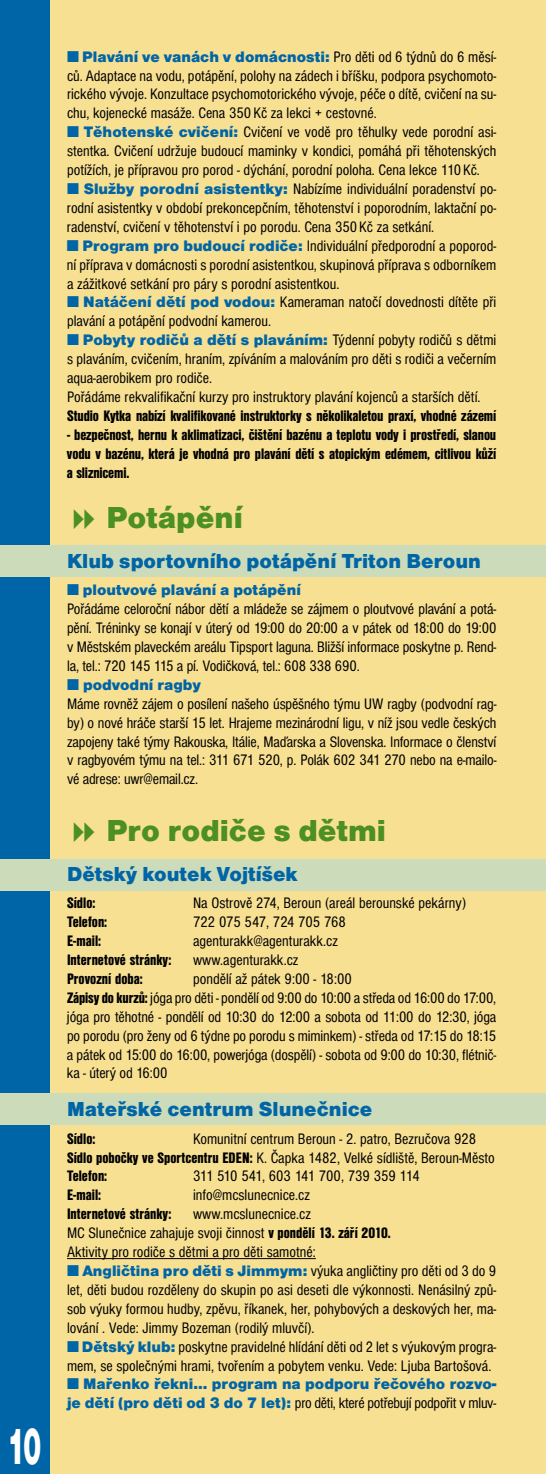
<style>
.page{position:relative;width:546px;height:1474px;background:#fff}
.page>*{position:absolute;margin:0;border:0;box-sizing:border-box;transform-origin:0 0}
.t1{font:52.5px "Nimbus San DCE Blac";color:#fff;scale:.5 1}
.t2{font:31.5px "Nimbus San DCE Blac";color:#4c8f22}
.t3{font:21px "Nimbus San DCE Blac";color:#0065a6}
.t4{font:condensed 15.75px/18.9px "Nimbus San DCE";color:#000;text-align:justify}
.t5{font:15.75px/18.9px "Nimbus San DCE Blac Cond";letter-spacing:-.01em;color:#000;text-align:justify}
.t6{font:15.75px "Nimbus San DCE Blac";color:#0065a6}
.t7{font:condensed 15.75px "Nimbus San DCE";letter-spacing:-.02em;color:#000}
.s1{font-family:"Nimbus San DCE";font-stretch:condensed;color:#000}
.s2{color:#0065a6}
.s3{font-family:"Nimbus San DCE Blac";font-stretch:normal;color:#0065a6}
.s4{font-family:"Nimbus San DCE Blac Cond";font-stretch:normal}
</style>
<div class="page">
<div style="left:0;top:0;width:546px;height:1473px;background:#f8e093"></div>
<div style="left:0;top:0;width:50px;height:1473px;background:#0065a6"></div>
<div style="left:0;top:546px;width:546px;height:31px;background:#ccdcba"></div>
<div style="left:0;top:859px;width:546px;height:31px;background:#ccdcba"></div>
<div style="left:0;top:1093px;width:546px;height:31px;background:#ccdcba"></div>
<hr style="left:67px;top:1258px;width:249px;height:1px;background:#000">
<h1 class="t1" style="left:7px;top:1415px;width:70px">10</h1>
<p class="t6" style="left:67px;top:47px;width:431px">■ Plavání ve vanách v domácnosti: <span class="s1">Pro děti od 6 týdnů do 6 měsí-</span></p>
<p class="t4" style="left:67px;top:66px;width:431px">ců. Adaptace na vodu, potápění, polohy na zádech i bříšku, podpora psychomoto&shy;rického vývoje. Konzultace psychomotorického vývoje, péče o dítě, cvičení na su&shy;chu, kojenecké masáže. Cena 350 Kč za lekci + cestovné.</p>
<p class="t4" style="left:67px;top:123px;width:431px"><span class="s2">■</span> <span class="s3">Těhotenské cvičení:</span> Cvičení ve vodě pro těhulky vede porodní asi&shy;stentka. Cvičení udržuje budoucí maminky v kondici, pomáhá při těhotenských potížích, je přípravou pro porod - dýchání, porodní poloha. Cena lekce 110 Kč.</p>
<p class="t4" style="left:67px;top:180px;width:431px"><span class="s2">■</span> <span class="s3">Služby porodní asistentky:</span> Nabízíme individuální poradenství po&shy;rodní asistentky v období prekoncepčním, těhotenství i poporodním, laktační po&shy;radenství, cvičení v těhotenství i po porodu. Cena 350 Kč za setkání.</p>
<p class="t4" style="left:67px;top:236px;width:431px"><span class="s2">■</span> <span class="s3">Program pro budoucí rodiče:</span> Individuální předporodní a poporod&shy;ní příprava v domácnosti s porodní asistentkou, skupinová příprava s odborníkem a zážitkové setkání pro páry s porodní asistentkou.</p>
<p class="t4" style="left:67px;top:293px;width:431px"><span class="s2">■</span> <span class="s3">Natáčení dětí pod vodou:</span> Kameraman natočí dovednosti dítěte při plavání a potápění podvodní kamerou.</p>
<p class="t6" style="left:67px;top:331px;width:431px">■ Pobyty rodičů a dětí s plaváním: <span class="s1">Týdenní pobyty rodičů s dětmi</span></p>
<p class="t4" style="left:67px;top:350px;width:431px;text-align:left">s plaváním, cvičením, hraním, zpíváním a malováním pro děti s rodiči a večerním aqua-aerobikem pro rodiče.<br>Pořádáme rekvalifikační kurzy pro instruktory plavání kojenců a starších dětí.</p>
<p class="t5" style="left:67px;top:406px;width:431px">Studio Kytka nabízí kvalifikované instruktorky s několikaletou praxí, vhodné zázemí</p>
<p class="t5" style="left:67px;top:425px;width:431px">- bezpečnost, hernu k aklimatizaci, čištění bazénu a teplotu vody i prostředí, slanou vodu v bazénu, která je vhodná pro plavání dětí s atopickým edémem, citlivou kůží a sliznicemi.</p>
<h2 class="t2" style="left:106px;top:499px;width:138px">Potápění</h2>
<h3 class="t3" style="left:67px;top:548px;width:415px">Klub sportovního potápění Triton Beroun</h3>
<p class="t6" style="left:67px;top:581px;width:235px">■ ploutvové plavání a potápění</p>
<p class="t4" style="left:67px;top:600px;width:431px">Pořádáme celoroční nábor dětí a mládeže se zájmem o ploutvové plavání a potá&shy;pění. Tréninky se konají v úterý od 19:00 do 20:00 a v pátek od 18:00 do 19:00 v Městském plaveckém areálu Tipsport laguna. Bližší informace poskytne p. Rend&shy;la, tel.: 720 145 115 a pí. Vodičková, tel.: 608 338 690.</p>
<p class="t6" style="left:67px;top:675px;width:135px">■ podvodní ragby</p>
<p class="t4" style="left:67px;top:694px;width:431px">Máme rovněž zájem o posílení našeho úspěšného týmu UW ragby (podvodní rag&shy;by) o nové hráče starší 15 let. Hrajeme mezinárodní ligu, v níž jsou vedle českých zapojeny také týmy Rakouska, Itálie, Maďarska a Slovenska. Informace o členství v ragbyovém týmu na tel.: 311 671 520, p. Polák 602 341 270 nebo na e-mailo&shy;vé adrese: uwr@email.cz.</p>
<h2 class="t2" style="left:106px;top:812px;width:281px">Pro rodiče s dětmi</h2>
<h3 class="t3" style="left:67px;top:861px;width:232px">Dětský koutek Vojtíšek</h3>
<p class="t5" style="left:67px;top:893px;width:30px">Sídlo:</p>
<p class="t4" style="left:193px;top:894px;width:274px">Na Ostrově 274, Beroun (areál berounské pekárny)</p>
<p class="t5" style="left:67px;top:912px;width:42px">Telefon:</p>
<p class="t4" style="left:193px;top:912px;width:154px">722 075 547, 724 705 768</p>
<p class="t5" style="left:67px;top:931px;width:36px">E-mail:</p>
<p class="t4" style="left:193px;top:931px;width:146px">agenturakk@agenturakk.cz</p>
<p class="t5" style="left:67px;top:950px;width:106px">Internetové stránky:</p>
<p class="t4" style="left:193px;top:950px;width:107px">www.agenturakk.cz</p>
<p class="t5" style="left:67px;top:969px;width:77px">Provozní doba:</p>
<p class="t4" style="left:67px;top:969px;width:431px;text-align:left;text-indent:126px">pondělí až pátek 9:00 - 18:00<br><span class="s4">Zápisy do kurzů:</span> jóga pro děti - pondělí od 9:00 do 10:00 a středa od 16:00 do 17:00, jóga pro těhotné - pondělí od 10:30 do 12:00 a sobota od 11:00 do 12:30, jóga po porodu (pro ženy od 6 týdne po porodu s miminkem) - středa od 17:15 do 18:15 a pátek od 15:00 do 16:00, powerjóga (dospělí) - sobota od 9:00 do 10:30, flétnič&shy;ka - úterý od 16:00</p>
<h3 class="t3" style="left:67px;top:1097px;width:307px">Mateřské centrum Slunečnice</h3>
<p class="t5" style="left:67px;top:1128px;width:30px">Sídlo:</p>
<p class="t4" style="left:67px;top:1129px;width:429px;text-indent:126px">Komunitní centrum Beroun - 2. patro, Bezručova 928<br><span class="s4">Sídlo pobočky ve Sportcentru EDEN:</span> K. Čapka 1482, Velké sídliště, Beroun-Město</p>
<p class="t5" style="left:67px;top:1166px;width:42px">Telefon:</p>
<p class="t7" style="left:193px;top:1167px;width:228px">311 510 541, 603 141 700, 739 359 114</p>
<p class="t5" style="left:67px;top:1185px;width:36px">E-mail:</p>
<p class="t4" style="left:193px;top:1185px;width:118px">info@mcslunecnice.cz</p>
<p class="t5" style="left:67px;top:1204px;width:106px">Internetové stránky:</p>
<p class="t4" style="left:67px;top:1204px;width:325px;text-align:left;text-indent:126px">www.mcslunecnice.cz<br>MC Slunečnice zahajuje svoji činnost <span class="s4">v pondělí 13. září 2010.<br></span>Aktivity pro rodiče s dětmi a pro děti samotné:</p>
<p class="t4" style="left:67px;top:1261px;width:431px"><span class="s2">■</span> <span class="s3">Angličtina pro děti s Jimmym:</span> výuka angličtiny pro děti od 3 do 9 let, děti budou rozděleny do skupin po asi deseti dle výkonnosti. Nenásilný způ&shy;sob výuky formou hudby, zpěvu, říkanek, her, pohybových a deskových her, ma&shy;lování . Vede: Jimmy Bozeman (rodilý mluvčí).</p>
<p class="t4" style="left:67px;top:1337px;width:431px"><span class="s2">■</span> <span class="s3">Dětský klub:</span> poskytne pravidelné hlídání děti od 2 let s výukovým progra&shy;mem, se společnými hrami, tvořením a pobytem venku. Vede: Ljuba Bartošová.</p>
<p class="t6" style="left:67px;top:1374px;width:431px">■ Mařenko řekni... program na podporu řečového rozvo-</p>
<p class="t7" style="left:67px;top:1394px;width:431px"><span class="s3">je dětí (pro děti od 3 do 7 let):</span> pro děti, které potřebují podpořit v mluv-</p>
</div>
